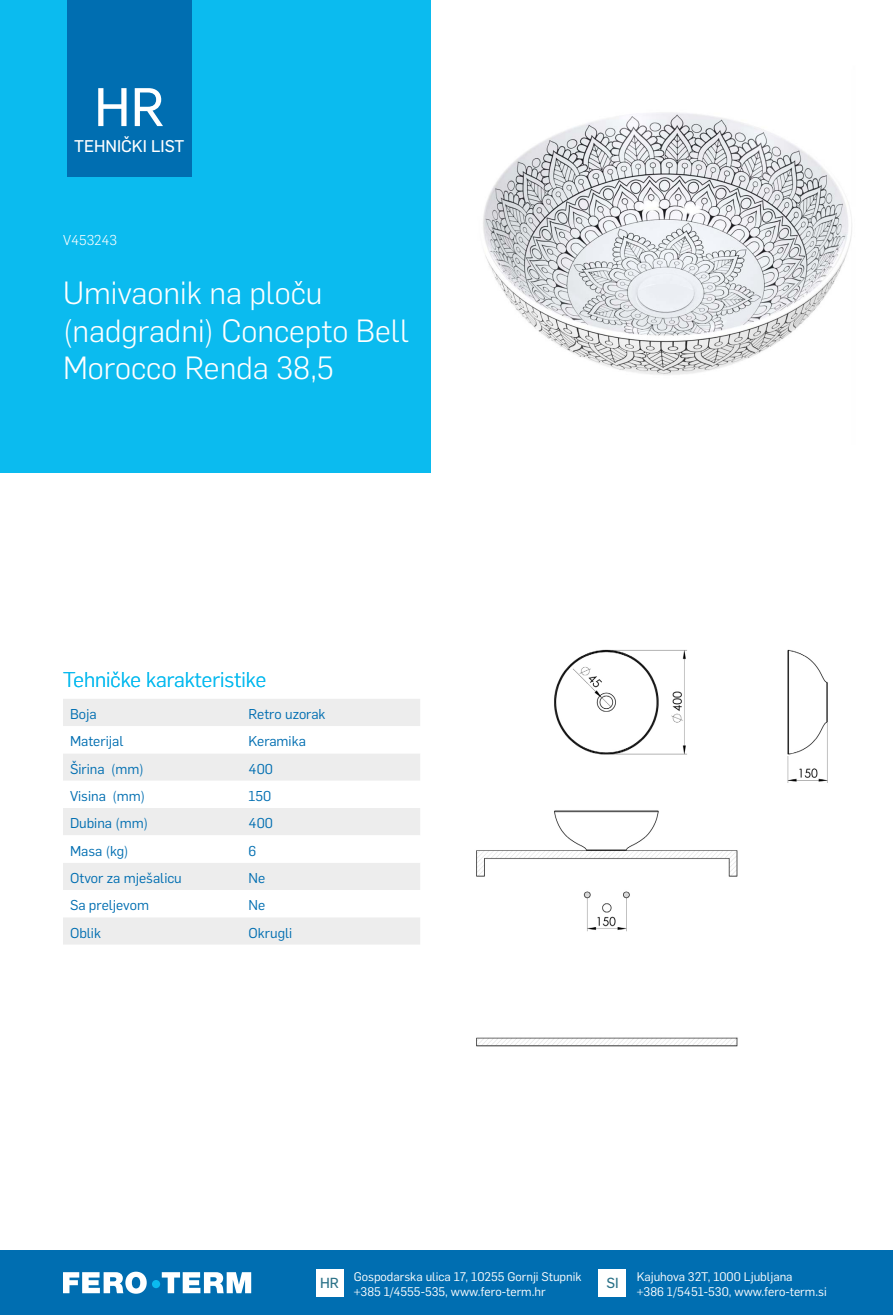
<style>
.page{position:relative;width:893px;height:1315px;background:#fff}
.page>*{position:absolute;margin:0;border:0;box-sizing:border-box;transform-origin:0 0}
.t1{font:53.2px "Flama Basic";color:#fff}
.t2{font:300 31.5px/37.8px "Flama";color:#fff}
.t3{font:300 21px "Flama";color:#0bbbef}
.t4{font:16.62px "Flama Basic";color:#fff}
.t5{font:14.35px "Flama Basic";color:#2a7187}
.t6{font:14px "Flama";color:#006eb1}
.t7{font:300 14px "Flama";color:#fff}
.t8{font:12.25px/15.8px "Flama";color:#fff}
</style>
<div class="page">
<div style="left:0;top:1250px;width:893px;height:65px;background:#006eb1"></div>
<div style="left:316px;top:1269px;width:27px;height:27px;background:#fff"></div>
<div style="left:599px;top:1269px;width:27px;height:27px;background:#fff"></div>
<svg style="left:63px;top:1271px;width:188px;height:22px"></svg>
<div style="left:152px;top:1280px;width:8px;height:8px;background:#0bbbef;border-radius:50%"></div>
<div style="left:0;top:0;width:430px;height:472px;background:#0bbbef"></div>
<div style="left:67px;top:0;width:124px;height:177px;background:#006eb1"></div>
<div style="left:63px;top:699px;width:357px;height:245px;background:#ededed"></div>
<svg style="left:63px;top:726px;width:357px;height:191px"></svg>
<img style="left:483px;top:112px;width:369px;height:263px">
<img style="left:476px;top:649px;width:352px;height:398px">
<h1 class="t1" style="left:94px;top:70px;width:72px">HR</h1>
<h3 class="t4" style="left:74px;top:134px;width:112px">TEHNIČKI LIST</h3>
<p class="t7" style="left:63px;top:230px;width:56px">V453243</p>
<h2 class="t2" style="left:63px;top:272px;width:348px">Umivaonik na ploču (nadgradni) Concepto Bell<br>Morocco Renda 38,5</h2>
<h3 class="t3" style="left:63px;top:665px;width:205px">Tehničke karakteristike</h3>
<p class="t6" style="left:70px;top:704px;width:28px">Boja</p>
<p class="t6" style="left:249px;top:704px;width:78px">Retro uzorak</p>
<p class="t6" style="left:70px;top:732px;width:55px">Materijal</p>
<p class="t6" style="left:249px;top:732px;width:59px">Keramika</p>
<p class="t6" style="left:70px;top:759px;width:75px">Širina (mm)</p>
<p class="t6" style="left:249px;top:759px;width:26px">400</p>
<p class="t6" style="left:70px;top:786px;width:77px">Visina (mm)</p>
<p class="t6" style="left:249px;top:786px;width:24px">150</p>
<p class="t6" style="left:70px;top:813px;width:80px">Dubina (mm)</p>
<p class="t6" style="left:249px;top:813px;width:26px">400</p>
<p class="t6" style="left:70px;top:841px;width:60px">Masa (kg)</p>
<p class="t6" style="left:249px;top:841px;width:9px">6</p>
<p class="t6" style="left:70px;top:868px;width:113px">Otvor za mješalicu</p>
<p class="t6" style="left:249px;top:868px;width:18px">Ne</p>
<p class="t6" style="left:70px;top:895px;width:81px">Sa preljevom</p>
<p class="t6" style="left:249px;top:895px;width:18px">Ne</p>
<p class="t6" style="left:70px;top:923px;width:32px">Oblik</p>
<p class="t6" style="left:249px;top:923px;width:45px">Okrugli</p>
<p class="t5" style="left:320px;top:1272px;width:20px">HR</p>
<p class="t8" style="left:637px;top:1267px;width:191px">Kajuhova 32T, 1000 Ljubljana<br>+386 1/5451-530, www.fero-term.si</p>
<p class="t8" style="left:354px;top:1267px;width:229px">Gospodarska ulica 17, 10255 Gornji Stupnik +385 1/4555-535, www.fero-term.hr</p>
<p class="t5" style="left:606px;top:1272px;width:14px">SI</p>
</div>
